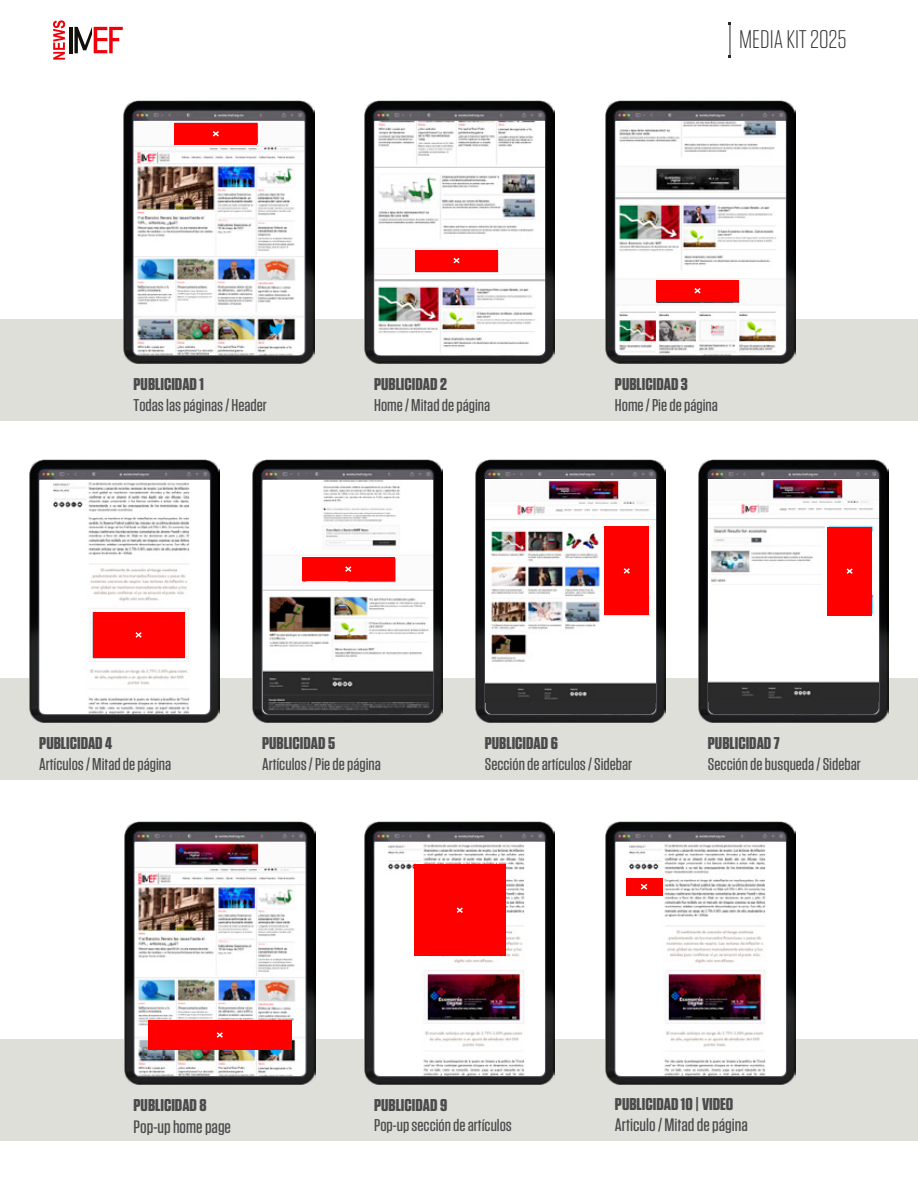
<style>
.page{position:relative;width:918px;height:1188px;background:#fff}
.page>*{position:absolute;margin:0;border:0;box-sizing:border-box;transform-origin:0 0}
.t1{font:300 25.5px "Tungsten";color:#312f30;scale:1.05 1}
.t2{font:500 18px "Tungsten";color:#4b4b4c;scale:1.1 1}
.t3{font:500 17.1px "Tungsten";color:#4b4b4c;scale:1.1 1}
.t4{font:700 17.1px "Tungsten";color:#4b4b4c;scale:1.1 1}
</style>
<div class="page">
<hr style="left:69px;top:27px;width:4px;height:26px;background:#110f09">
<svg style="left:74px;top:27px;width:49px;height:26px"></svg>
<svg style="left:53px;top:20px;width:12px;height:40px"></svg>
<hr style="left:730px;top:24px;width:1px;height:32px;background:#2c282a">
<div style="left:0;top:320px;width:918px;height:101px;background:#dedfd9"></div>
<div style="left:0;top:679px;width:918px;height:101px;background:#dedfd9"></div>
<img style="left:605px;top:100px;width:191px;height:263px">
<img style="left:615px;top:121px;width:171px;height:234px">
<svg style="left:615px;top:167px;width:171px;height:28px"></svg>
<div style="left:656px;top:280px;width:83px;height:21px;background:#f00"></div>
<svg style="left:694px;top:288px;width:7px;height:6px"></svg>
<img style="left:364px;top:100px;width:191px;height:263px">
<img style="left:375px;top:121px;width:170px;height:234px">
<div style="left:415px;top:250px;width:83px;height:21px;background:#f00"></div>
<svg style="left:453px;top:258px;width:7px;height:6px"></svg>
<img style="left:124px;top:100px;width:190px;height:263px">
<img style="left:134px;top:121px;width:170px;height:234px">
<div style="left:175px;top:123px;width:82px;height:21px;background:#f00"></div>
<svg style="left:212px;top:131px;width:7px;height:6px"></svg>
<img style="left:252px;top:459px;width:191px;height:263px">
<img style="left:263px;top:480px;width:170px;height:234px">
<div style="left:302px;top:557px;width:92px;height:24px;background:#f00"></div>
<svg style="left:345px;top:566px;width:7px;height:6px"></svg>
<img style="left:29px;top:459px;width:191px;height:263px">
<img style="left:40px;top:480px;width:170px;height:234px">
<div style="left:93px;top:612px;width:91px;height:46px;background:#f00"></div>
<svg style="left:135px;top:632px;width:7px;height:6px"></svg>
<img style="left:475px;top:459px;width:191px;height:263px">
<img style="left:486px;top:480px;width:170px;height:221px">
<div style="left:486px;top:701px;width:170px;height:13px;background:#2b2b2b"></div>
<div style="left:605px;top:527px;width:44px;height:88px;background:#f00"></div>
<svg style="left:623px;top:568px;width:7px;height:6px"></svg>
<img style="left:698px;top:459px;width:191px;height:263px">
<img style="left:708px;top:480px;width:171px;height:220px">
<div style="left:708px;top:700px;width:171px;height:14px;background:#2b2b2b"></div>
<img style="left:711px;top:524px;width:114px;height:98px">
<hr style="left:708px;top:523px;width:3px;height:102px;background:#fff">
<div style="left:713px;top:621px;width:140px;height:51px;background:#fff"></div>
<div style="left:828px;top:527px;width:44px;height:88px;background:#f00"></div>
<svg style="left:846px;top:568px;width:7px;height:6px"></svg>
<div style="left:0;top:1039px;width:918px;height:102px;background:#dedfd9"></div>
<img style="left:605px;top:821px;width:191px;height:263px">
<img style="left:616px;top:842px;width:170px;height:234px">
<div style="left:626px;top:878px;width:36px;height:18px;background:#f00"></div>
<svg style="left:640px;top:883px;width:8px;height:7px"></svg>
<img style="left:364px;top:821px;width:191px;height:263px">
<img style="left:375px;top:842px;width:170px;height:234px">
<div style="left:414px;top:865px;width:92px;height:91px;background:#f00"></div>
<svg style="left:456px;top:907px;width:7px;height:6px"></svg>
<img style="left:125px;top:821px;width:190px;height:263px">
<img style="left:135px;top:842px;width:170px;height:234px">
<div style="left:148px;top:1020px;width:144px;height:30px;background:#f00"></div>
<svg style="left:216px;top:1032px;width:7px;height:6px"></svg>
<h1 class="t1" style="left:739px;top:26px;width:104px">MEDIA KIT 2025</h1>
<p class="t4" style="left:134px;top:375px;width:65px">PUBLICIDAD 1</p>
<p class="t3" style="left:134px;top:396px;width:123px">Todas las páginas / Header</p>
<p class="t4" style="left:374px;top:375px;width:68px">PUBLICIDAD 2</p>
<p class="t3" style="left:374px;top:396px;width:107px">Home / Mitad de página</p>
<p class="t4" style="left:615px;top:375px;width:68px">PUBLICIDAD 3</p>
<p class="t3" style="left:615px;top:396px;width:95px">Home / Pie de página</p>
<p class="t4" style="left:39px;top:734px;width:68px">PUBLICIDAD 4</p>
<p class="t3" style="left:39px;top:755px;width:121px">Artículos / Mitad de página</p>
<p class="t4" style="left:262px;top:734px;width:68px">PUBLICIDAD 5</p>
<p class="t3" style="left:262px;top:755px;width:109px">Artículos / Pie de página</p>
<p class="t4" style="left:485px;top:734px;width:68px">PUBLICIDAD 6</p>
<p class="t3" style="left:485px;top:755px;width:135px">Sección de artículos / Sidebar</p>
<p class="t4" style="left:708px;top:734px;width:67px">PUBLICIDAD 7</p>
<p class="t3" style="left:708px;top:755px;width:140px">Sección de busqueda / Sidebar</p>
<p class="t4" style="left:134px;top:1096px;width:68px">PUBLICIDAD 8</p>
<p class="t2" style="left:134px;top:1117px;width:90px">Pop-up home page</p>
<p class="t4" style="left:374px;top:1096px;width:68px">PUBLICIDAD 9</p>
<p class="t3" style="left:374px;top:1117px;width:127px">Pop-up sección de artículos</p>
<p class="t4" style="left:615px;top:1095px;width:109px">PUBLICIDAD 10 | VIDEO</p>
<p class="t2" style="left:615px;top:1116px;width:122px">Articulo / Mitad de página</p>
</div>
